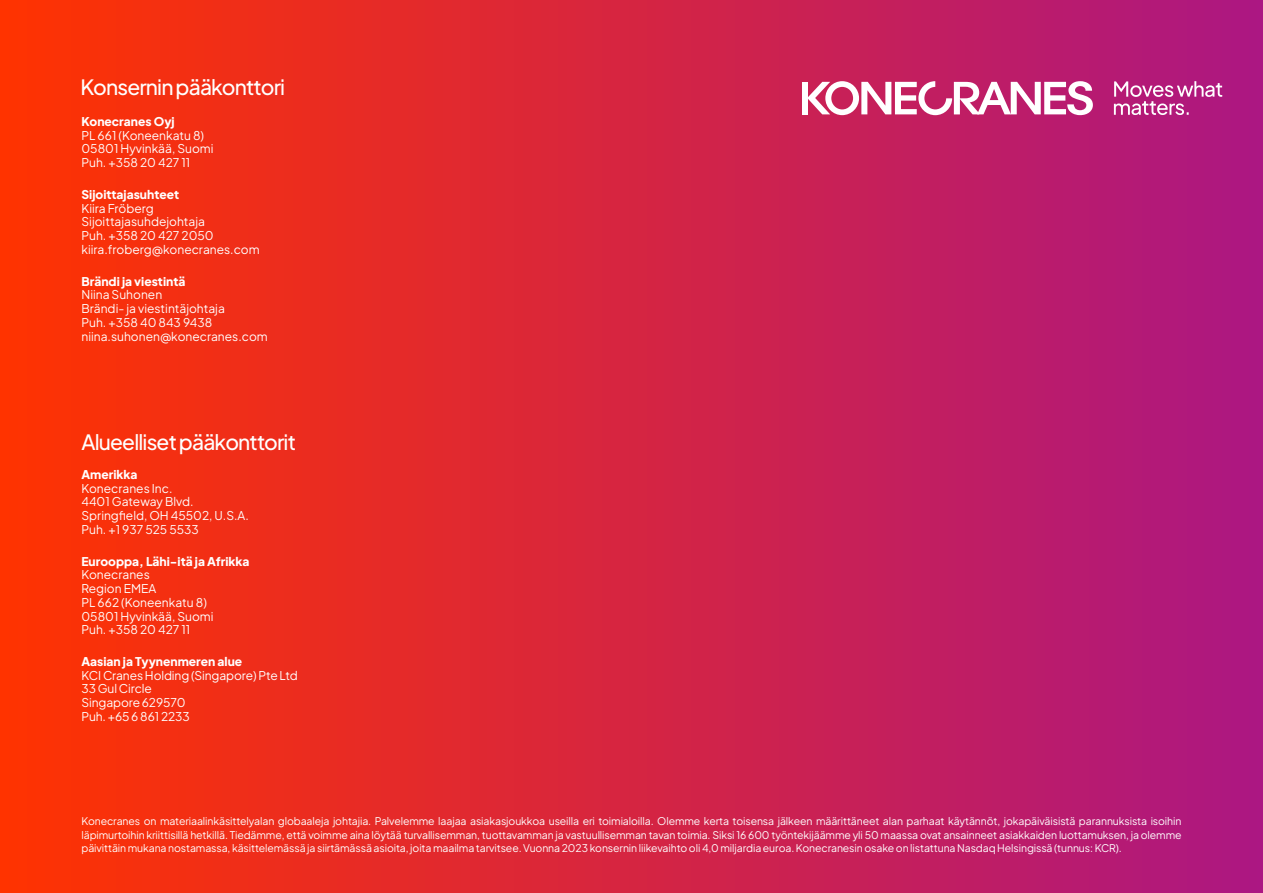
<style>
.page{position:relative;width:1263px;height:893px;background:#fff}
.page>*{position:absolute;margin:0;border:0;box-sizing:border-box;transform-origin:0 0}
.t1{font:500 21px "Plus Jakarta Sans";letter-spacing:-.04em;color:#fff}
.t2{font:12px/13.8px "Plus Jakarta Sans";color:#fff}
.t3{font:800 12px "Plus Jakarta Sans";color:#fff}
.t4{font:10.5px/13.5px "Plus Jakarta Sans";letter-spacing:-.01em;color:#fff;text-align:justify}
</style>
<div class="page">
<div style="left:0;top:0;width:1263px;height:893px;background:linear-gradient(to right,#f30,#ac1783)"></div>
<div style="left:802px;top:82px;width:6px;height:32px;background:#fff"></div>
<svg style="left:807px;top:81px;width:286px;height:34px"></svg>
<div style="left:1114px;top:44px;width:119px;height:188px;background:#b2197b"></div>
<h1 class="t1" style="left:81px;top:69px;width:206px">Konsernin pääkonttori</h1>
<p class="t3" style="left:81px;top:110px;width:95px">Konecranes Oyj</p>
<p class="t2" style="left:81px;top:127px;width:134px">PL 661 (Koneenkatu 8)<br>05801 Hyvinkää, Suomi<br>Puh. +358 20 427 11</p>
<p class="t3" style="left:81px;top:183px;width:99px">Sijoittajasuhteet</p>
<p class="t2" style="left:81px;top:200px;width:180px">Kiira Fröberg<br>Sijoittajasuhdejohtaja<br>Puh. +358 20 427 2050 kiira.froberg@konecranes.com</p>
<p class="t3" style="left:81px;top:270px;width:105px">Brändi ja viestintä</p>
<p class="t2" style="left:81px;top:287px;width:188px">Niina Suhonen<br>Brändi- ja viestintäjohtaja<br>Puh. +358 40 843 9438 niina.suhonen@konecranes.com</p>
<h1 class="t1" style="left:81px;top:424px;width:216px">Alueelliset pääkonttorit</h1>
<p class="t3" style="left:81px;top:463px;width:58px">Amerikka</p>
<p class="t2" style="left:81px;top:480px;width:169px">Konecranes Inc.<br>4401 Gateway Blvd.<br>Springfield, OH 45502, U.S.A.<br>Puh. +1 937 525 5533</p>
<p class="t3" style="left:81px;top:550px;width:170px">Eurooppa, Lähi-itä ja Afrikka</p>
<p class="t2" style="left:81px;top:567px;width:134px">Konecranes<br>Region EMEA<br>PL 662 (Koneenkatu 8)<br>05801 Hyvinkää, Suomi<br>Puh. +358 20 427 11</p>
<p class="t3" style="left:81px;top:650px;width:162px">Aasian ja Tyynenmeren alue</p>
<p class="t2" style="left:81px;top:667px;width:218px">KCI Cranes Holding (Singapore) Pte Ltd<br>33 Gul Circle<br>Singapore 629570<br>Puh. +65 6 861 2233</p>
<p class="t4" style="left:81px;top:813px;width:1101px">Konecranes on materiaalinkäsittelyalan globaaleja johtajia. Palvelemme laajaa asiakasjoukkoa useilla eri toimialoilla. Olemme kerta toisensa jälkeen määrittäneet alan parhaat käytännöt, jokapäiväisistä parannuksista isoihin läpimurtoihin kriittisillä hetkillä. Tiedämme, että voimme aina löytää turvallisemman, tuottavamman ja vastuullisemman tavan toimia. Siksi 16 600 työntekijäämme yli 50 maassa ovat ansainneet asiakkaiden luottamuksen, ja olemme päivittäin mukana nostamassa, käsittelemässä ja siirtämässä asioita, joita maailma tarvitsee. Vuonna 2023 konsernin liikevaihto oli 4,0 miljardia euroa. Konecranesin osake on listattuna Nasdaq Helsingissä (tunnus: KCR).</p>
</div>
